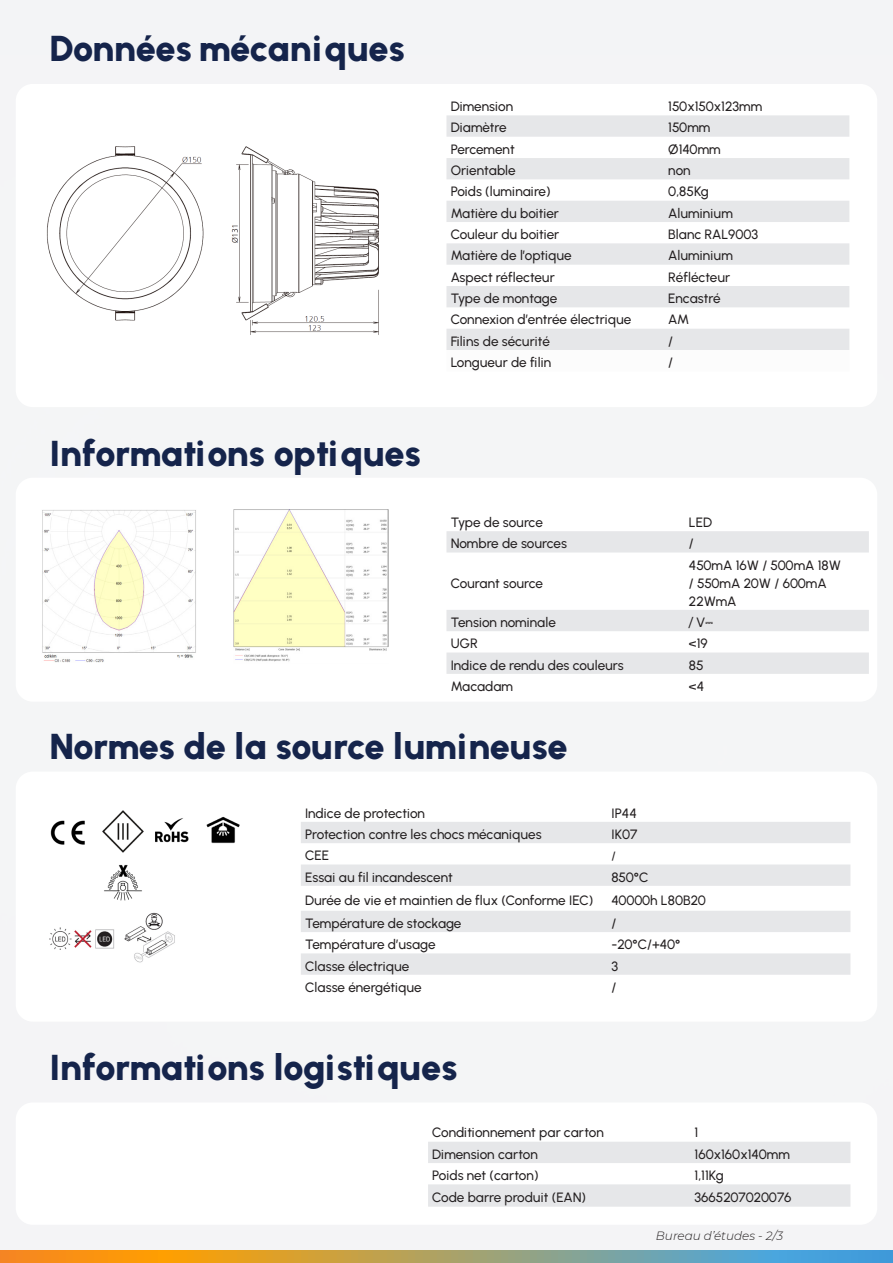
<style>
.page{position:relative;width:893px;height:1263px;background:#f4f5f6}
.page>*{position:absolute;margin:0;border:0;box-sizing:border-box;transform-origin:0 0}
.t1{font:900 36px "Urbanist";letter-spacing:-.01em;color:#15244b}
.Texte_courant{font:500 13.5px/18px "Urbanist";color:#231f20}
.Texte_courant-2{font:italic 300 12px "Montserrat";color:#231f20}
.Texte_courant-3{font:500 12px "Montserrat";color:#231f20}
.Texte_courant-4{font:500 12px "Urbanist";color:#231f20}
.s1{font-family:"Urbanist";font-size:13.5px}
.s2{font-family:"Cambria Math";font-weight:400;font-size:13.5px}
</style>
<div class="page">
<div style="left:16px;top:84px;width:861px;height:323px;background:#fff;border-radius:17px"></div>
<div style="left:16px;top:771px;width:861px;height:251px;background:#fff;border-radius:17px"></div>
<div style="left:16px;top:478px;width:861px;height:224px;background:#fff;border-radius:17px"></div>
<div style="left:16px;top:1102px;width:861px;height:123px;background:#fff;border-radius:17px"></div>
<svg style="left:446px;top:531px;width:423px;height:143px"></svg>
<svg style="left:428px;top:1142px;width:422px;height:65px"></svg>
<svg style="left:301px;top:822px;width:549px;height:153px;fill:#e6e7e9"></svg>
<div style="left:446px;top:115px;width:403px;height:22px;background:#e6e7e9"></div>
<svg style="left:446px;top:158px;width:403px;height:192px;fill:#e6e7e9"></svg>
<svg style="left:0;top:1251px;width:893px;height:12px;background:#a79e6c"></svg>
<img style="left:46px;top:146px;width:333px;height:189px">
<img style="left:102px;top:810px;width:42px;height:91px">
<img style="left:155px;top:818px;width:34px;height:25px">
<img style="left:50px;top:820px;width:35px;height:25px">
<img style="left:50px;top:928px;width:64px;height:22px">
<img style="left:124px;top:913px;width:51px;height:50px">
<img style="left:206px;top:816px;width:34px;height:28px">
<img style="left:42px;top:510px;width:154px;height:153px">
<img style="left:233px;top:510px;width:155px;height:152px">
<p class="t1" style="left:50px;top:27px;width:357px">Données mécaniques</p>
<p class="t1" style="left:50px;top:431px;width:373px">Informations optiques</p>
<p class="Texte_courant" style="left:451px;top:97px;width:64px">Dimension</p>
<p class="Texte_courant" style="left:668px;top:97px;width:96px">150x150x123mm</p>
<p class="Texte_courant" style="left:451px;top:119px;width:57px">Diamètre</p>
<p class="Texte_courant" style="left:668px;top:119px;width:44px">150mm</p>
<p class="Texte_courant" style="left:451px;top:140px;width:65px">Percement</p>
<p class="Texte_courant" style="left:668px;top:140px;width:54px">Ø140mm</p>
<p class="Texte_courant" style="left:451px;top:161px;width:66px">Orientable</p>
<p class="Texte_courant" style="left:668px;top:161px;width:24px">non</p>
<p class="Texte_courant" style="left:451px;top:183px;width:101px">Poids (luminaire)</p>
<p class="Texte_courant" style="left:668px;top:183px;width:42px">0,85Kg</p>
<p class="Texte_courant" style="left:451px;top:204px;width:110px">Matière du boitier</p>
<p class="Texte_courant" style="left:668px;top:204px;width:66px">Aluminium</p>
<p class="Texte_courant" style="left:451px;top:225px;width:110px">Couleur du boitier</p>
<p class="Texte_courant" style="left:668px;top:225px;width:91px">Blanc RAL9003</p>
<p class="Texte_courant" style="left:451px;top:247px;width:122px">Matière de l’optique</p>
<p class="Texte_courant" style="left:668px;top:247px;width:66px">Aluminium</p>
<p class="Texte_courant" style="left:451px;top:268px;width:106px">Aspect réflecteur</p>
<p class="Texte_courant" style="left:668px;top:268px;width:63px">Réflécteur</p>
<p class="Texte_courant" style="left:451px;top:289px;width:108px">Type de montage</p>
<p class="Texte_courant" style="left:668px;top:289px;width:54px">Encastré</p>
<p class="Texte_courant" style="left:451px;top:311px;width:182px">Connexion d’entrée électrique</p>
<p class="Texte_courant" style="left:668px;top:311px;width:22px">AM</p>
<p class="Texte_courant" style="left:451px;top:332px;width:101px">Filins de sécurité</p>
<p class="Texte_courant" style="left:668px;top:332px;width:6px">/</p>
<p class="Texte_courant" style="left:451px;top:353px;width:102px">Longueur de filin</p>
<p class="Texte_courant" style="left:668px;top:353px;width:6px">/</p>
<p class="Texte_courant" style="left:451px;top:513px;width:94px">Type de source</p>
<p class="Texte_courant" style="left:689px;top:513px;width:25px">LED</p>
<p class="Texte_courant" style="left:451px;top:534px;width:118px">Nombre de sources</p>
<p class="Texte_courant" style="left:689px;top:534px;width:6px">/</p>
<p class="Texte_courant" style="left:451px;top:574px;width:94px">Courant source</p>
<p class="Texte_courant" style="left:689px;top:556px;width:154px">450mA 16W / 500mA 18W / 550mA 20W / 600mA<br>22WmA</p>
<p class="Texte_courant" style="left:451px;top:613px;width:107px">Tension nominale</p>
<p class="Texte_courant-3" style="left:689px;top:614px;width:26px">/ <span class="s1">V</span><span class="s2">⎓</span></p>
<p class="Texte_courant" style="left:451px;top:634px;width:29px">UGR</p>
<p class="Texte_courant" style="left:689px;top:634px;width:20px">&lt;19</p>
<p class="Texte_courant" style="left:451px;top:656px;width:175px">Indice de rendu des couleurs</p>
<p class="Texte_courant" style="left:689px;top:656px;width:16px">85</p>
<p class="Texte_courant" style="left:451px;top:677px;width:64px">Macadam</p>
<p class="Texte_courant" style="left:689px;top:677px;width:17px">&lt;4</p>
<p class="t1" style="left:50px;top:725px;width:519px">Normes de la source lumineuse</p>
<p class="Texte_courant" style="left:305px;top:804px;width:122px">Indice de protection</p>
<p class="Texte_courant" style="left:611px;top:804px;width:27px">IP44</p>
<p class="Texte_courant" style="left:305px;top:825px;width:238px">Protection contre les chocs mécaniques</p>
<p class="Texte_courant" style="left:611px;top:825px;width:28px">IK07</p>
<p class="Texte_courant" style="left:305px;top:846px;width:26px">CEE</p>
<p class="Texte_courant-4" style="left:611px;top:848px;width:6px">/</p>
<p class="Texte_courant" style="left:305px;top:868px;width:149px">Essai au fil incandescent</p>
<p class="Texte_courant" style="left:611px;top:868px;width:38px">850°C</p>
<p class="Texte_courant" style="left:305px;top:891px;width:290px">Durée de vie et maintien de flux (Conforme IEC)</p>
<p class="Texte_courant" style="left:611px;top:891px;width:96px">40000h L80B20</p>
<p class="Texte_courant" style="left:305px;top:914px;width:158px">Température de stockage</p>
<p class="Texte_courant" style="left:611px;top:914px;width:6px">/</p>
<p class="Texte_courant" style="left:305px;top:935px;width:132px">Température d’usage</p>
<p class="Texte_courant" style="left:611px;top:935px;width:70px">-20°C/+40°</p>
<p class="Texte_courant" style="left:305px;top:957px;width:106px">Classe électrique</p>
<p class="Texte_courant" style="left:611px;top:957px;width:8px">3</p>
<p class="Texte_courant" style="left:305px;top:978px;width:118px">Classe énergétique</p>
<p class="Texte_courant" style="left:611px;top:978px;width:6px">/</p>
<p class="t1" style="left:50px;top:1045px;width:409px">Informations logistiques</p>
<p class="Texte_courant" style="left:432px;top:1124px;width:173px">Conditionnement par carton</p>
<p class="Texte_courant" style="left:694px;top:1124px;width:5px">1</p>
<p class="Texte_courant" style="left:432px;top:1145px;width:107px">Dimension carton</p>
<p class="Texte_courant" style="left:694px;top:1145px;width:97px">160x160x140mm</p>
<p class="Texte_courant" style="left:432px;top:1166px;width:108px">Poids net (carton)</p>
<p class="Texte_courant" style="left:694px;top:1166px;width:31px">1,11Kg</p>
<p class="Texte_courant" style="left:432px;top:1188px;width:155px">Code barre produit (EAN)</p>
<p class="Texte_courant" style="left:694px;top:1188px;width:99px">3665207020076</p>
<p class="Texte_courant-2" style="left:656px;top:1228px;width:129px">Bureau d’études - 2/3</p>
</div>
